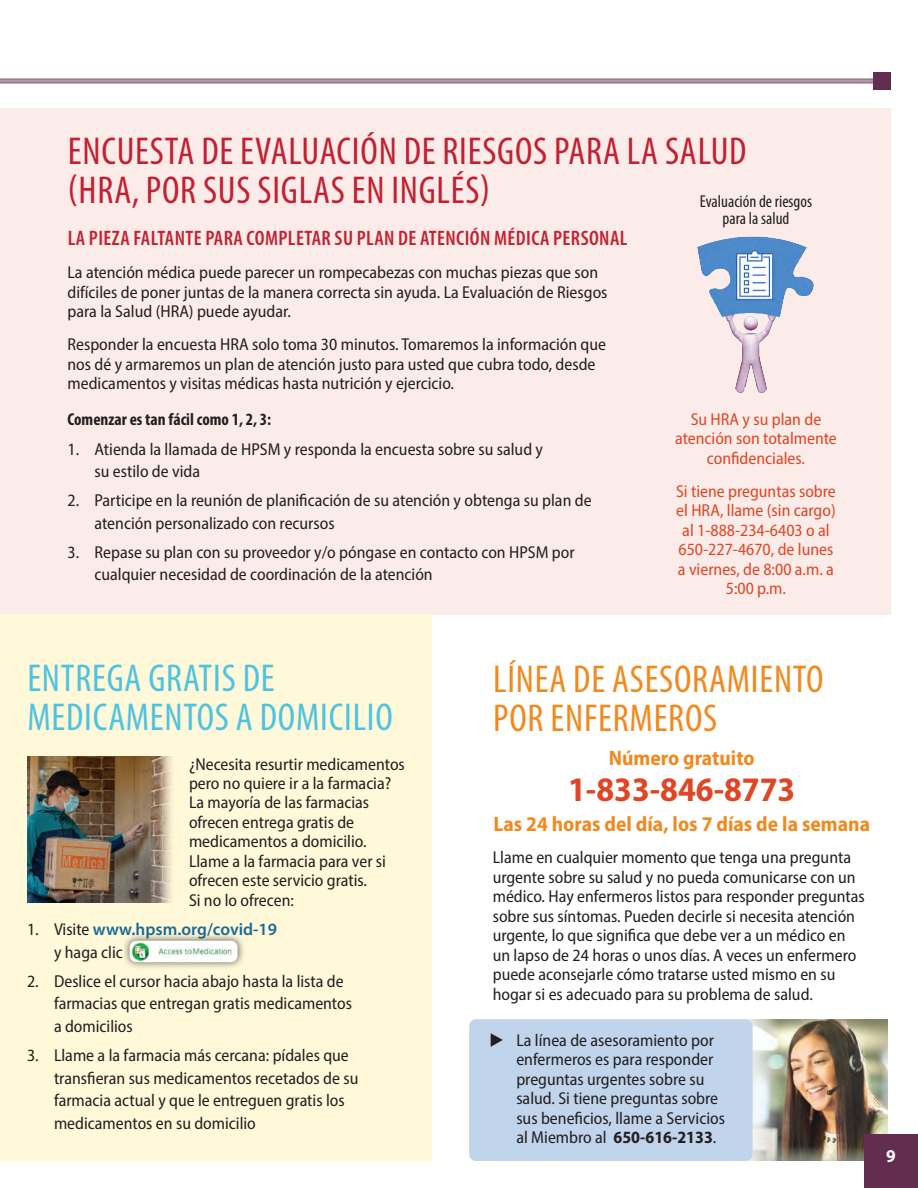
<style>
.page{position:relative;width:918px;height:1188px;background:#fff}
.page>*{position:absolute;margin:0;border:0;box-sizing:border-box;transform-origin:0 0}
.t1{font:condensed 39px/39px "Myriad Pro";letter-spacing:.02em;color:#c42032}
.t2{font:condensed 39px/39px "Myriad Pro";letter-spacing:.02em;color:#4ec3e0}
.t3{font:condensed 39px/39px "Myriad Pro";letter-spacing:.02em;color:#f08a20}
.t4{font:700 semi-condensed 34.5px "Myriad Pro";color:#df4625}
.t5{font:600 condensed 21px "Myriad Pro";letter-spacing:.02em;color:#c42032}
.t6{font:700 semi-condensed 21px "Myriad Pro";color:#f08a20}
.t7{font:700 18px "Myriad Pro";color:#fff;scale:.96 1}
.t8{font:semi-condensed 17.25px/19.5px "Myriad Pro";color:#231f20}
.t9{font:semi-condensed 17.25px/19.5px "Myriad Pro";color:#df4625;text-align:center}
.t10{font:600 17.25px/22.5px "Myriad Pro";color:#186a95}
.t11{font:condensed 17.25px/16.5px "Myriad Pro";color:#231f20;text-align:center}
.t12{font:700 condensed 17.25px "Myriad Pro";color:#231f20}
.s1{font-weight:400;font-stretch:semi-condensed;color:#231f20}
.s2{font-weight:700}
</style>
<div class="page">
<div style="left:0;top:108px;width:891px;height:506px;background:#fcece9"></div>
<div style="left:0;top:614px;width:432px;height:547px;background:#fff8d9"></div>
<div style="left:122px;top:933px;width:123px;height:37px;background:#231f20;opacity:.75"></div>
<img style="left:130px;top:941px;width:108px;height:21px">
<img style="left:27px;top:756px;width:145px;height:147px">
<img style="left:749px;top:1019px;width:139px;height:142px">
<div style="left:469px;top:1019px;width:284px;height:142px;background:#c0d4eb;border-radius:7px"></div>
<div style="left:864px;top:1134px;width:54px;height:54px;background:#632d4f"></div>
<hr style="left:0;top:79px;width:882px;height:1px;background:#632d4f">
<hr style="left:0;top:81px;width:882px;height:1px;background:#632d4f">
<hr style="left:0;top:82px;width:882px;height:1px;background:#632d4f">
<div style="left:873px;top:72px;width:18px;height:18px;background:#632d4f"></div>
<img style="left:697px;top:236px;width:117px;height:157px">
<h1 class="t1" style="left:68px;top:131px;width:680px">ENCUESTA DE EVALUACIÓN DE RIESGOS PARA LA SALUD (HRA, POR SUS SIGLAS EN INGLÉS)</h1>
<p class="t11" style="left:700px;top:193px;width:114px">Evaluación de riesgos para la salud</p>
<h2 class="t5" style="left:68px;top:225px;width:561px">LA PIEZA FALTANTE PARA COMPLETAR SU PLAN DE ATENCIÓN MÉDICA PERSONAL</h2>
<p class="t8" style="left:68px;top:262px;width:542px">La atención médica puede parecer un rompecabezas con muchas piezas que son difíciles de poner juntas de la manera correcta sin ayuda. La Evaluación de Riesgos para la Salud (HRA) puede ayudar.</p>
<p class="t8" style="left:68px;top:334px;width:540px">Responder la encuesta HRA solo toma 30 minutos. Tomaremos la información que nos dé y armaremos un plan de atención justo para usted que cubra todo, desde medicamentos y visitas médicas hasta nutrición y ejercicio.</p>
<h3 class="t12" style="left:68px;top:409px;width:205px">Comenzar es tan fácil como 1, 2, 3:</h3>
<p class="t8" style="left:94px;top:437px;width:450px;line-height:22.5px;text-indent:-27px">1. Atienda la llamada de HPSM y responda la encuesta sobre su salud y su estilo de vida</p>
<p class="t8" style="left:94px;top:489px;width:499px;line-height:22.5px;text-indent:-27px">2. Participe en la reunión de planificación de su atención y obtenga su plan de atención personalizado con recursos</p>
<p class="t8" style="left:94px;top:541px;width:482px;line-height:22.5px;text-indent:-27px">3. Repase su plan con su proveedor y/o póngase en contacto con HPSM por cualquier necesidad de coordinación de la atención</p>
<p class="t9" style="left:675px;top:409px;width:163px">Su HRA y su plan de atención son totalmente confidenciales.</p>
<p class="t9" style="left:676px;top:481px;width:161px">Si tiene preguntas sobre el HRA, llame (sin cargo) al 1-888-234-6403 o al<br>650-227-4670, de lunes a viernes, de 8:00 a.m. a<br>5:00 p.m.</p>
<h1 class="t2" style="left:27px;top:658px;width:367px">ENTREGA GRATIS DE<br>MEDICAMENTOS A DOMICILIO</h1>
<p class="t8" style="left:189px;top:754px;width:217px">¿Necesita resurtir medicamentos pero no quiere ir a la farmacia?<br>La mayoría de las farmacias ofrecen entrega gratis de medicamentos a domicilio.<br>Llame a la farmacia para ver si ofrecen este servicio gratis.<br>Si no lo ofrecen:</p>
<p class="t10" style="left:54px;top:918px;width:225px;text-indent:-27px"><span class="s1">1. Visite</span> www.hpsm.org/covid-19 <span class="s1">y haga clic</span></p>
<p class="t8" style="left:54px;top:970px;width:300px;line-height:22.5px;text-indent:-27px">2. Deslice el cursor hacia abajo hasta la lista de farmacias que entregan gratis medicamentos a domicilios</p>
<p class="t8" style="left:54px;top:1044px;width:306px;line-height:22.5px;text-indent:-27px">3. Llame a la farmacia más cercana: pídales que transfieran sus medicamentos recetados de su farmacia actual y que le entreguen gratis los medicamentos en su domicilio</p>
<h1 class="t3" style="left:493px;top:659px;width:332px">LÍNEA DE ASESORAMIENTO<br>POR ENFERMEROS</h1>
<p class="t6" style="left:609px;top:744px;width:148px">Número gratuito</p>
<p class="t4" style="left:568px;top:767px;width:229px">1-833-846-8773</p>
<p class="t6" style="left:493px;top:811px;width:378px">Las 24 horas del día, los 7 días de la semana</p>
<p class="t8" style="left:493px;top:848px;width:374px">Llame en cualquier momento que tenga una pregunta urgente sobre su salud y no pueda comunicarse con un médico. Hay enfermeros listos para responder preguntas sobre sus síntomas. Pueden decirle si necesita atención urgente, lo que significa que debe ver a un médico en un lapso de 24 horas o unos días. A veces un enfermero puede aconsejarle cómo tratarse usted mismo en su hogar si es adecuado para su problema de salud.</p>
<p class="t8" style="left:516px;top:1030px;width:210px;text-indent:-27px">▶ La línea de asesoramiento por enfermeros es para responder preguntas urgentes sobre su salud. Si tiene preguntas sobre sus beneficios, llame a Servicios al Miembro al <span class="s2">650-616-2133</span>.</p>
<p class="t7" style="left:886px;top:1144px;width:11px">9</p>
</div>
